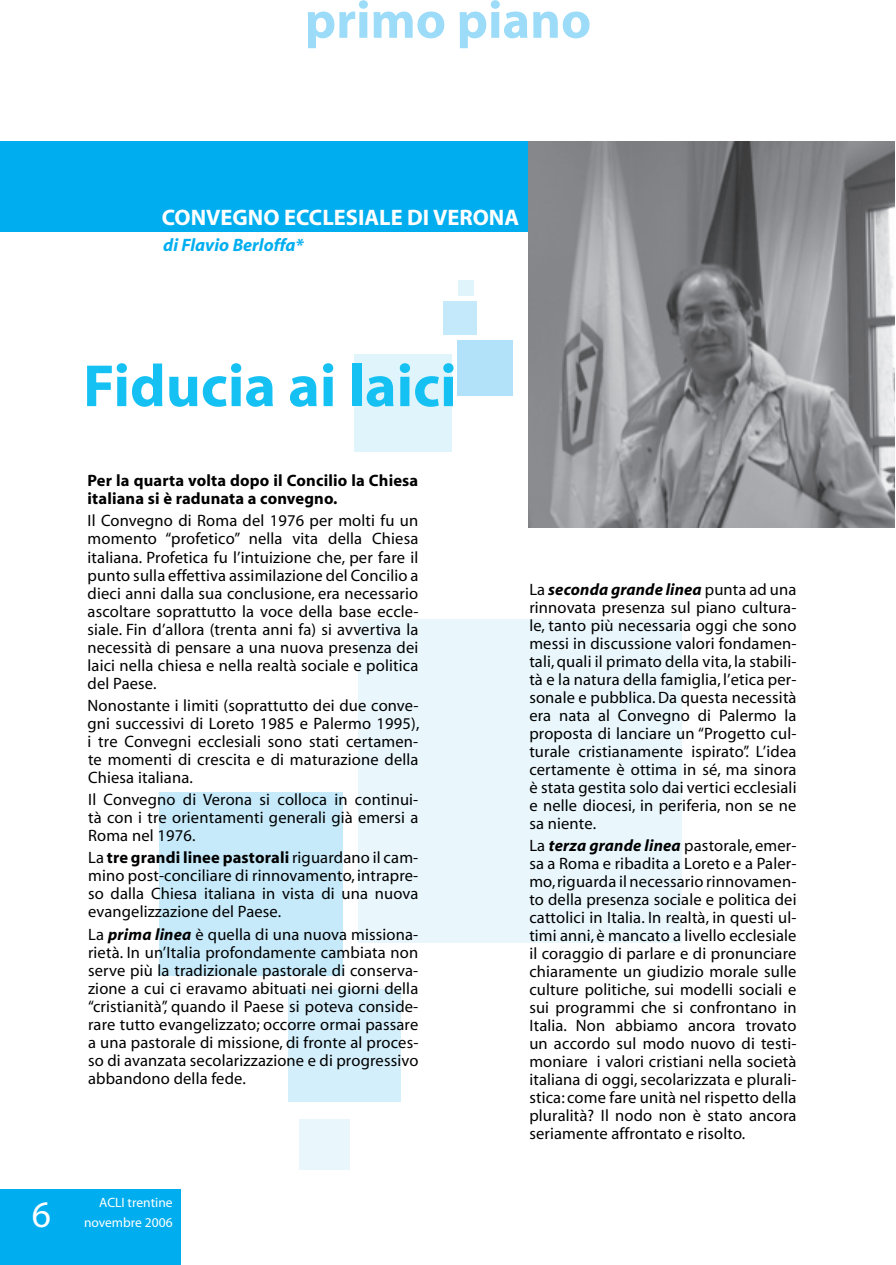
<style>
.page{position:relative;width:896px;height:1265px;background:#fff}
.page>*{position:absolute;margin:0;border:0;box-sizing:border-box;transform-origin:0 0}
.t1{font:700 60px "Myriad";color:#15c0f2}
.t2{font:700 52.5px "Myriad";color:#9cdcf8}
.t3{font:37.5px "Myriad";color:#fff}
.t4{font:700 22.5px "Myriad";color:#fff}
.t5{font:italic 700 18px "Myriad";color:#00aeef}
.t6{font:16.5px/18px "Myriad";letter-spacing:.01em;color:#000;text-align:justify}
.t7{font:700 16.5px/18px "Myriad";letter-spacing:.01em;color:#000}
.t8{font:13.5px/19.5px "Myriad";color:#fff;text-align:right}
.s1{font-weight:700}
.s2{font-weight:700;font-style:italic}
</style>
<div class="page">
<div style="left:358px;top:619px;width:323px;height:323px;background:#e9f7fd"></div>
<div style="left:159px;top:792px;width:183px;height:183px;background:#c6eafa"></div>
<div style="left:288px;top:989px;width:112px;height:112px;background:#d3effb"></div>
<div style="left:299px;top:1118px;width:51px;height:51px;background:#e9f7fd"></div>
<div style="left:354px;top:354px;width:98px;height:98px;background:#e0f4fc"></div>
<div style="left:457px;top:340px;width:55px;height:55px;background:#b1e2f9"></div>
<div style="left:442px;top:301px;width:34px;height:33px;background:#c3e9fa"></div>
<div style="left:458px;top:280px;width:15px;height:15px;background:#e0f4fc"></div>
<div style="left:0;top:1189px;width:181px;height:76px;background:#00aeef"></div>
<div style="left:0;top:141px;width:528px;height:91px;background:#00aeef"></div>
<img style="left:528px;top:141px;width:366px;height:387px">
<h2 class="t2" style="left:305px;top:1px;width:288px">primo piano</h2>
<h3 class="t4" style="left:162px;top:209px;width:359px">CONVEGNO ECCLESIALE DI VERONA</h3>
<p class="t5" style="left:163px;top:238px;width:142px">di Flavio Berloffa*</p>
<h1 class="t1" style="left:83px;top:363px;width:375px">Fiducia ai laici</h1>
<p class="t7" style="left:87px;top:473px;width:332px">Per la quarta volta dopo il Concilio la Chiesa italiana si è radunata a convegno.</p>
<p class="t6" style="left:87px;top:513px;width:332px">Il Convegno di Roma del 1976 per molti fu un momento “profetico” nella vita della Chiesa italiana. Profetica fu l’intuizione che, per fare il punto sulla effettiva assimilazione del Concilio a dieci anni dalla sua conclusione, era necessario ascoltare soprattutto la voce della base eccle&shy;siale. Fin d’allora (trenta anni fa) si avvertiva la necessità di pensare a una nuova presenza dei laici nella chiesa e nella realtà sociale e politica del Paese.</p>
<p class="t6" style="left:87px;top:697px;width:333px">Nonostante i limiti (soprattutto dei due conve&shy;gni successivi di Loreto 1985 e Palermo 1995), i tre Convegni ecclesiali sono stati certamen&shy;te momenti di crescita e di maturazione della Chiesa italiana.</p>
<p class="t6" style="left:88px;top:792px;width:332px">Il Convegno di Verona si colloca in continui&shy;tà con i tre orientamenti generali già emersi a Roma nel 1976.</p>
<p class="t6" style="left:88px;top:850px;width:331px">La <span class="s1">tre grandi linee pastorali</span> riguardano il cam&shy;mino post-conciliare di rinnovamento, intrapre&shy;so dalla Chiesa italiana in vista di una nuova evangelizzazione del Paese.</p>
<p class="t6" style="left:88px;top:926px;width:332px">La <span class="s2">prima linea</span> è quella di una nuova missiona&shy;rietà. In un’Italia profondamente cambiata non serve più la tradizionale pastorale di conserva&shy;zione a cui ci eravamo abituati nei giorni della “cristianità”, quando il Paese si poteva conside&shy;rare tutto evangelizzato; occorre ormai passare a una pastorale di missione, di fronte al proces&shy;so di avanzata secolarizzazione e di progressivo abbandono della fede.</p>
<h3 class="t3" style="left:32px;top:1200px;width:21px">6</h3>
<p class="t8" style="left:84px;top:1193px;width:90px">ACLI trentine novembre 2006</p>
<p class="t6" style="left:529px;top:581px;width:269px">La <span class="s2">seconda grande linea</span> punta ad una rinnovata presenza sul piano cultura&shy;le, tanto più necessaria oggi che sono messi in discussione valori fondamen&shy;tali, quali il primato della vita, la stabili&shy;tà e la natura della famiglia, l’etica per&shy;sonale e pubblica. Da questa necessità era nata al Convegno di Palermo la proposta di lanciare un “Progetto cul&shy;turale cristianamente ispirato”. L’idea certamente è ottima in sé, ma sinora è stata gestita solo dai vertici ecclesiali e nelle diocesi, in periferia, non se ne sa niente.</p>
<p class="t6" style="left:529px;top:837px;width:269px">La <span class="s2">terza grande linea</span> pastorale, emer&shy;sa a Roma e ribadita a Loreto e a Paler&shy;mo, riguarda il necessario rinnovamen&shy;to della presenza sociale e politica dei cattolici in Italia. In realtà, in questi ul&shy;timi anni, è mancato a livello ecclesiale il coraggio di parlare e di pronunciare chiaramente un giudizio morale sulle culture politiche, sui modelli sociali e sui programmi che si confrontano in Italia. Non abbiamo ancora trovato un accordo sul modo nuovo di testi&shy;moniare i valori cristiani nella società italiana di oggi, secolarizzata e plurali&shy;stica: come fare unità nel rispetto della pluralità? Il nodo non è stato ancora seriamente affrontato e risolto.</p>
</div>
